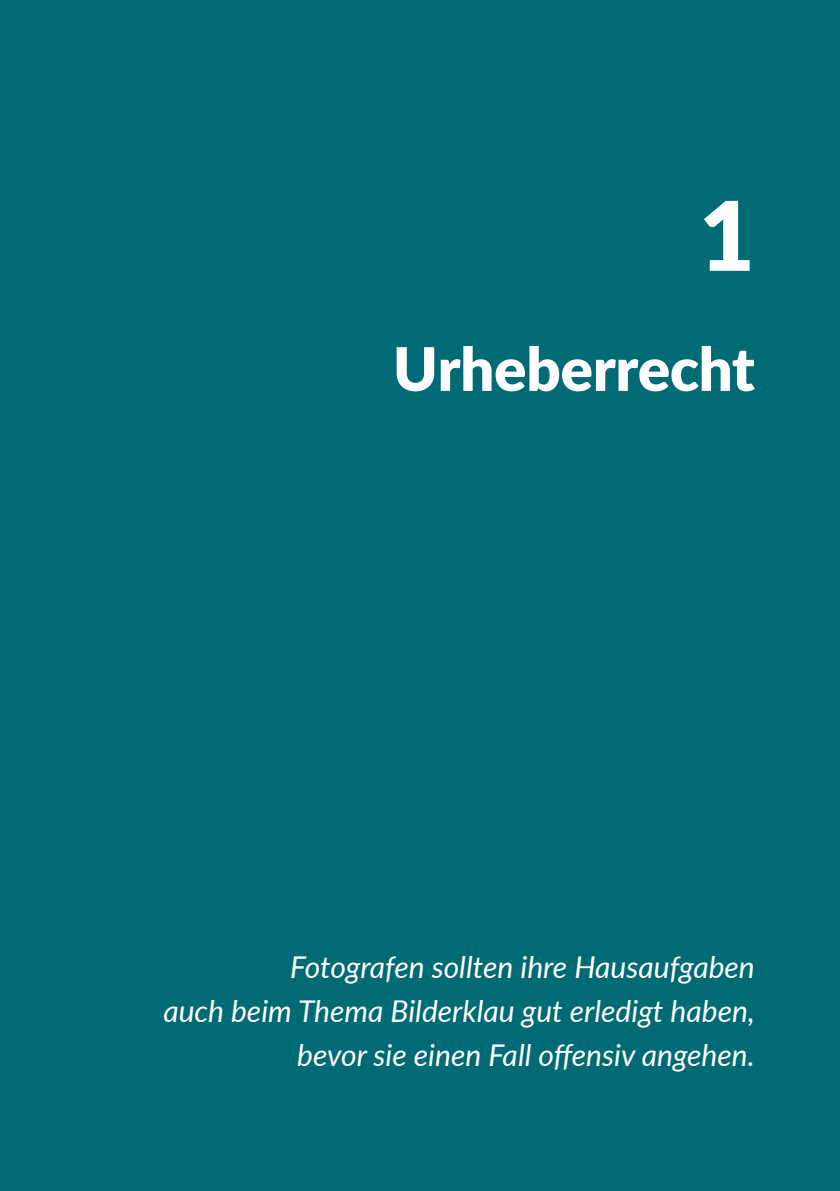
<style>
.page{position:relative;width:840px;height:1191px;background:#fff}
.page>*{position:absolute;margin:0;border:0;box-sizing:border-box;transform-origin:0 0}
.t1{font:900 96px "Lato";color:#fff}
.t2{font:900 60px "Lato";letter-spacing:-.005em;color:#fff}
.t3{font:italic 30px/44px "Lato";color:#fff;text-align:right}
</style>
<div class="page">
<div style="left:0;top:0;width:839px;height:1191px;background:#006a75"></div>
<h1 class="t1" style="left:698px;top:164px;width:57px">1</h1>
<h2 class="t2" style="left:393px;top:324px;width:363px">Urheberrecht</h2>
<p class="t3" style="left:163px;top:944px;width:592px">Fotografen sollten ihre Hausaufgaben<br>auch beim Thema Bilderklau gut erledigt haben, bevor sie einen Fall offensiv angehen.</p>
</div>
